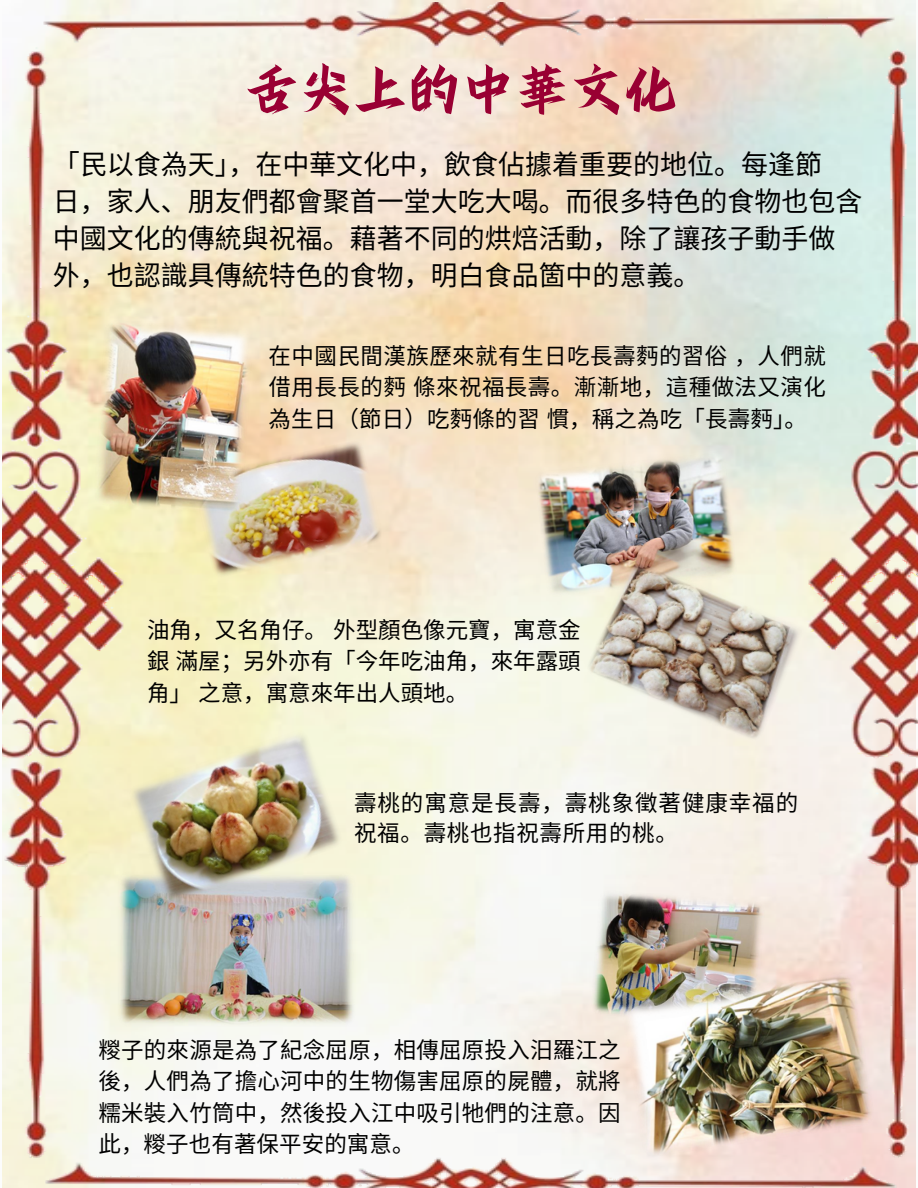
<style>
.page{position:relative;width:918px;height:1188px;background:#fff}
.page>*{position:absolute;margin:0;border:0;box-sizing:border-box;transform-origin:0 0}
.t1{font:60px "Canva Wind Drift TC";color:#903}
.t2{font:27px/37.2px "Noto Sans CJ Ksc";color:#000}
.t3{font:22.5px/31.5px "Noto Sans CJ Ksc";letter-spacing:.01em;color:#000;text-align:justify}
.t4{font:22.5px/30.3px "Noto Sans CJ Ksc";letter-spacing:.04em;color:#000}
</style>
<div class="page">
<img style="left:2px;top:2px;width:916px;height:1186px">
<img style="left:190px;top:437px;width:197px;height:145px">
<img style="left:533px;top:450px;width:205px;height:149px">
<img style="left:577px;top:552px;width:237px;height:198px">
<img style="left:590px;top:889px;width:176px;height:138px">
<img style="left:621px;top:969px;width:255px;height:191px">
<img style="left:116px;top:871px;width:241px;height:156px">
<img style="left:125px;top:725px;width:223px;height:184px">
<img style="left:92px;top:319px;width:162px;height:197px">
<p class="t1" style="left:245px;top:58px;width:434px">舌尖上的中華文化</p>
<p class="t2" style="left:53px;top:144px;width:811px">「民以食為天」，在中華文化中，飲食佔據着重要的地位。每逢節<br>日，家人、朋友們都會聚首一堂大吃大喝。而很多特色的食物也包含中國文化的傳統與祝福。藉著不同的烘焙活動，除了讓孩子動手做外，也認識具傳統特色的食物，明白食品箇中的意義。</p>
<p class="t3" style="left:269px;top:338px;width:559px">在中國民間漢族歷來就有生日吃長壽麪的習俗，人們就借用長長的麪條來祝福長壽。漸漸地，這種做法又演化為生日（節日）吃麪條的習慣，稱之為吃「長壽麪」。</p>
<p class="t3" style="left:147px;top:613px;width:435px">油角，又名角仔。外型顏色像元寶，寓意金銀滿屋；另外亦有「今年吃油角，來年露頭角」之意，寓意來年出人頭地。</p>
<p class="t4" style="left:354px;top:786px;width:446px">壽桃的寓意是長壽，壽桃象徵著健康幸福的祝福。壽桃也指祝壽所用的桃。</p>
<p class="t3" style="left:98px;top:1033px;width:524px">糉子的來源是為了紀念屈原，相傳屈原投入汨羅江之後，人們為了擔心河中的生物傷害屈原的屍體，就將糯米裝入竹筒中，然後投入江中吸引牠們的注意。因此，糉子也有著保平安的寓意。</p>
</div>
